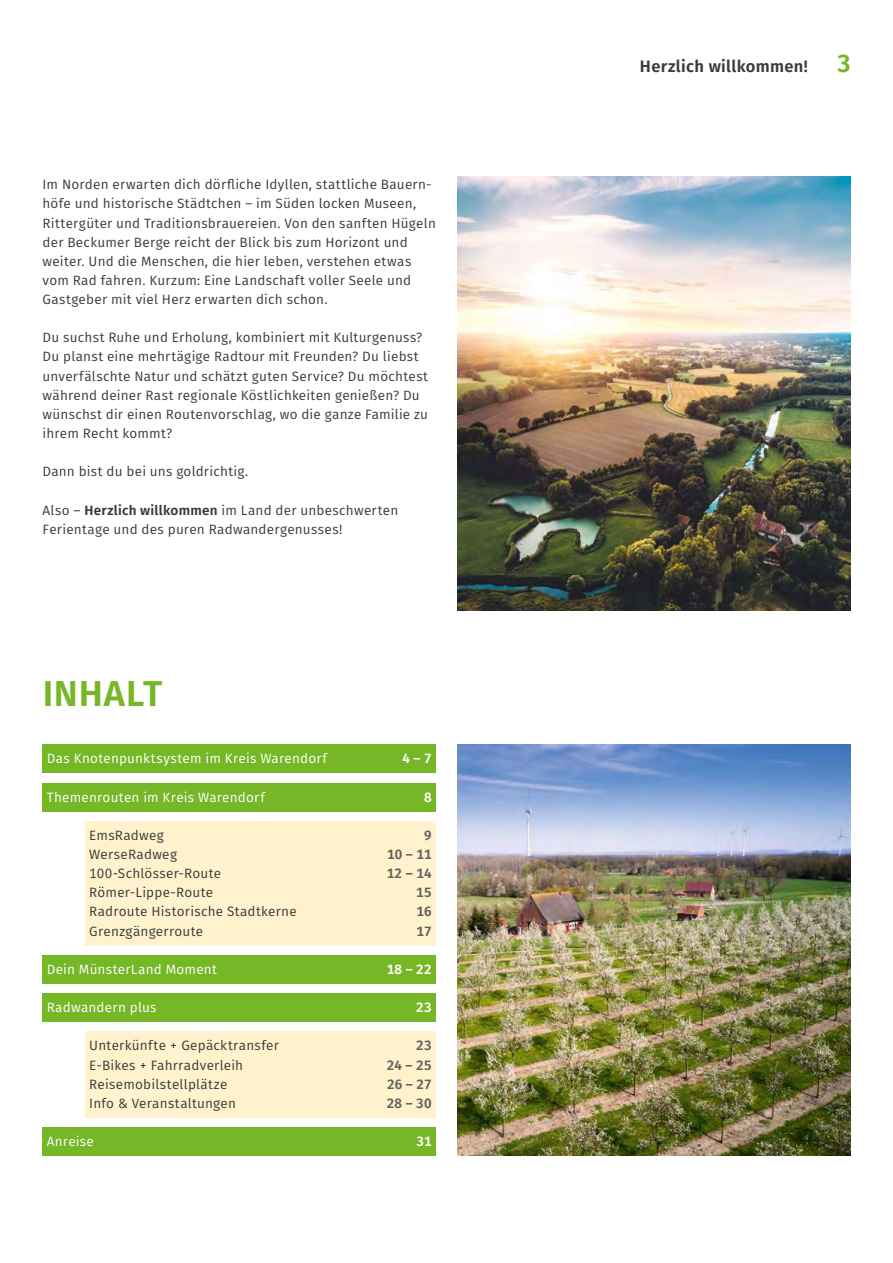
<style>
.page{position:relative;width:893px;height:1263px;background:#fff}
.page>*{position:absolute;margin:0;border:0;box-sizing:border-box;transform-origin:0 0}
.t1{font:600 36px "Fira Sans";letter-spacing:.02em;color:#75b726}
.t2{font:600 16.5px "Fira Sans";letter-spacing:.02em;color:#3a3a39}
.t3{font:13.5px/19.2px "Fira Sans";letter-spacing:.02em;color:#3a3a39}
.t4{font:13.5px "Fira Sans";letter-spacing:.015em;color:#fff}
.t5{font:600 13.5px "Fira Sans";letter-spacing:.01em;color:#62615b}
.t6{font:600 13.5px "Fira Sans";letter-spacing:.02em;color:#fff}
.s1{font-weight:600}
.s2{font-size:25.5px;color:#75b726}
</style>
<div class="page">
<img style="left:457px;top:176px;width:393px;height:434px">
<img style="left:457px;top:744px;width:393px;height:412px">
<div style="left:43px;top:744px;width:393px;height:29px;background:#75b726"></div>
<div style="left:43px;top:782px;width:393px;height:29px;background:#75b726"></div>
<div style="left:85px;top:821px;width:351px;height:29px;background:#fff2cd"></div>
<div style="left:85px;top:840px;width:351px;height:29px;background:#fff2cd"></div>
<div style="left:85px;top:859px;width:351px;height:29px;background:#fff2cd"></div>
<div style="left:85px;top:878px;width:351px;height:29px;background:#fff2cd"></div>
<div style="left:85px;top:897px;width:351px;height:29px;background:#fff2cd"></div>
<div style="left:85px;top:916px;width:351px;height:29px;background:#fff2cd"></div>
<div style="left:43px;top:955px;width:393px;height:29px;background:#75b726"></div>
<div style="left:43px;top:993px;width:393px;height:29px;background:#75b726"></div>
<div style="left:85px;top:1031px;width:351px;height:29px;background:#fff2cd"></div>
<div style="left:85px;top:1050px;width:351px;height:29px;background:#fff2cd"></div>
<div style="left:85px;top:1070px;width:351px;height:28px;background:#fff2cd"></div>
<div style="left:85px;top:1089px;width:351px;height:29px;background:#fff2cd"></div>
<div style="left:43px;top:1127px;width:393px;height:29px;background:#75b726"></div>
<p class="t3" style="left:43px;top:175px;width:395px">Im Norden erwarten dich dörfliche Idyllen, stattliche Bauern&shy;höfe und historische Städtchen – im Süden locken Museen, Rittergüter und Traditionsbrauereien. Von den sanften Hügeln der Beckumer Berge reicht der Blick bis zum Horizont und weiter. Und die Menschen, die hier leben, verstehen etwas vom Rad fahren. Kurzum: Eine Landschaft voller Seele und Gastgeber mit viel Herz erwarten dich schon.</p>
<p class="t3" style="left:43px;top:328px;width:387px">Du suchst Ruhe und Erholung, kombiniert mit Kulturgenuss?<br>Du planst eine mehrtägige Radtour mit Freunden? Du liebst unverfälschte Natur und schätzt guten Service? Du möchtest während deiner Rast regionale Köstlichkeiten genießen? Du wünschst dir einen Routenvorschlag, wo die ganze Familie zu ihrem Recht kommt?</p>
<p class="t3" style="left:43px;top:462px;width:207px">Dann bist du bei uns goldrichtig.</p>
<p class="t3" style="left:43px;top:500px;width:357px">Also – <span class="s1">Herzlich willkommen</span> im Land der unbeschwerten<br>Ferientage und des puren Radwandergenusses!</p>
<h1 class="t1" style="left:43px;top:664px;width:121px">INHALT</h1>
<p class="t4" style="left:47px;top:748px;width:282px">Das Knotenpunktsystem im Kreis Warendorf</p>
<p class="t6" style="left:402px;top:747px;width:31px">4 – 7</p>
<p class="t4" style="left:47px;top:787px;width:220px">Themenrouten im Kreis Warendorf</p>
<p class="t6" style="left:424px;top:786px;width:9px">8</p>
<p class="t3" style="left:89px;top:825px;width:76px">EmsRadweg</p>
<p class="t5" style="left:424px;top:824px;width:9px">9</p>
<p class="t3" style="left:89px;top:844px;width:89px">WerseRadweg</p>
<p class="t5" style="left:387px;top:843px;width:46px">10 – 11</p>
<p class="t3" style="left:89px;top:863px;width:133px">100-Schlösser-Route</p>
<p class="t5" style="left:387px;top:862px;width:46px">12 – 14</p>
<p class="t3" style="left:89px;top:883px;width:125px">Römer-Lippe-Route</p>
<p class="t5" style="left:416px;top:881px;width:17px">15</p>
<p class="t3" style="left:89px;top:902px;width:209px">Radroute Historische Stadtkerne</p>
<p class="t5" style="left:416px;top:901px;width:17px">16</p>
<p class="t3" style="left:89px;top:921px;width:115px">Grenzgängerroute</p>
<p class="t5" style="left:417px;top:920px;width:16px">17</p>
<p class="t4" style="left:47px;top:959px;width:172px">Dein MünsterLand Moment</p>
<p class="t6" style="left:387px;top:958px;width:46px">18 – 22</p>
<p class="t4" style="left:47px;top:997px;width:111px">Radwandern plus</p>
<p class="t6" style="left:416px;top:996px;width:17px">23</p>
<p class="t3" style="left:89px;top:1036px;width:191px">Unterkünfte + Gepäcktransfer</p>
<p class="t5" style="left:416px;top:1034px;width:17px">23</p>
<p class="t3" style="left:89px;top:1055px;width:155px">E-Bikes + Fahrradverleih</p>
<p class="t5" style="left:387px;top:1054px;width:46px">24 – 25</p>
<p class="t3" style="left:89px;top:1074px;width:140px">Reisemobilstellplätze</p>
<p class="t5" style="left:387px;top:1073px;width:46px">26 – 27</p>
<p class="t3" style="left:89px;top:1093px;width:148px">Info &amp; Veranstaltungen</p>
<p class="t5" style="left:387px;top:1092px;width:46px">28 – 30</p>
<p class="t4" style="left:47px;top:1131px;width:49px">Anreise</p>
<p class="t6" style="left:416px;top:1130px;width:17px">31</p>
<p class="t2" style="left:640px;top:53px;width:212px">Herzlich willkommen! <span class="s2">3</span></p>
</div>
